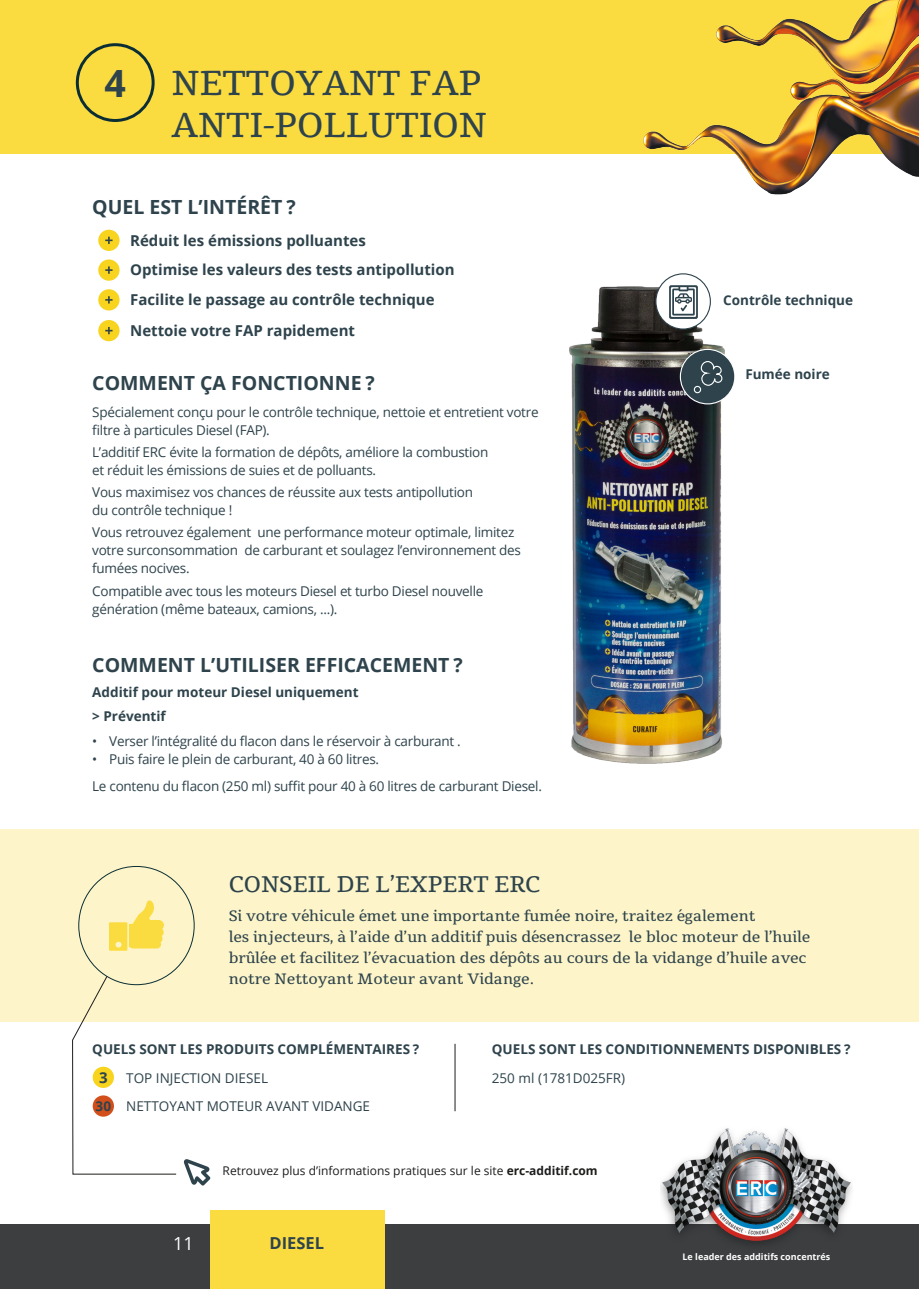
<style>
.page{position:relative;width:919px;height:1289px;background:#fff}
.page>*{position:absolute;margin:0;border:0;box-sizing:border-box;transform-origin:0 0}
.t1{font:700 37.5px "Open Sans";color:#2e434c}
.t2{font:34.5px "Tienne";color:#2e434c}
.t3{font:22.5px "Tienne";color:#2e434c}
._01-Titre_Bloc{font:700 19.5px "Open Sans";color:#2e434c}
.t4{font:18px "Open Sans";color:#fff}
.t5{font:700 16.5px "Open Sans";color:#2e434c}
.t6{font:15px/21px "Tienne";color:#2e434c}
.t7{font:700 15px "Open Sans";color:#2e434c}
._03-Texte_bloc{font:13.5px/18px "Open Sans";letter-spacing:-.02em;color:#2e434c}
._02-Sous_titre_texte{font:700 13.5px/28.5px "Open Sans";color:#2e434c}
._03-Texte_bloc-2{font:13.5px "Open Sans";color:#2e434c}
.t8{font:12px "Open Sans";color:#1d1d1b}
.t9{font:700 9px "Open Sans";color:#fff}
.s1{font-weight:400}
.s2{font-weight:700}
</style>
<div class="page">
<img style="left:569px;top:273px;width:156px;height:491px">
<div style="left:0;top:0;width:918px;height:154px;background:#fbdc40"></div>
<div style="left:0;top:1224px;width:918px;height:64px;background:#3d3e40"></div>
<img style="left:661px;top:1128px;width:190px;height:116px">
<div style="left:210px;top:1209px;width:174px;height:79px;background:#fbdc40"></div>
<div style="left:0;top:829px;width:13px;height:192px;background:#fdf5c9"></div>
<div style="left:13px;top:829px;width:905px;height:192px;background:#fdf5c9"></div>
<div style="left:76px;top:43px;width:79px;height:79px;border:3px solid #0b2e35;border-radius:50%"></div>
<div style="left:679px;top:349px;width:56px;height:55px;background:#2e434c;border:1px solid #fff;border-radius:50%"></div>
<svg style="left:693px;top:328px;width:30px;height:66px"></svg>
<div style="left:655px;top:273px;width:55px;height:56px;background:#fff;border:1px solid #2e434c;border-radius:50%"></div>
<svg style="left:669px;top:285px;width:28px;height:34px"></svg>
<hr style="left:454px;top:1043px;width:1px;height:68px;background:#1d1d1b">
<div style="left:98px;top:230px;width:21px;height:21px;background:#f8d41f;border-radius:50%"></div>
<svg style="left:105px;top:237px;width:7px;height:7px"></svg>
<div style="left:98px;top:259px;width:21px;height:22px;background:#f8d41f;border-radius:50%"></div>
<svg style="left:105px;top:266px;width:7px;height:8px"></svg>
<div style="left:98px;top:289px;width:21px;height:21px;background:#f8d41f;border-radius:50%"></div>
<svg style="left:105px;top:296px;width:7px;height:7px"></svg>
<div style="left:98px;top:320px;width:21px;height:21px;background:#f8d41f;border-radius:50%"></div>
<svg style="left:105px;top:327px;width:7px;height:7px"></svg>
<svg style="left:72px;top:866px;width:138px;height:319px"></svg>
<img style="left:643px;top:0;width:275px;height:195px">
<p class="t1" style="left:104px;top:57px;width:23px">4</p>
<p class="t2" style="left:172px;top:61px;width:311px">NETTOYANT FAP</p>
<p class="t2" style="left:172px;top:102px;width:317px">ANTI-POLLUTION</p>
<p class="_01-Titre_Bloc" style="left:92px;top:193px;width:205px">QUEL EST L’INTÉRÊT ?</p>
<p class="t7" style="left:130px;top:230px;width:237px">Réduit les émissions polluantes</p>
<p class="t7" style="left:130px;top:259px;width:326px">Optimise les valeurs des tests antipollution</p>
<p class="t7" style="left:130px;top:289px;width:306px">Facilite le passage au contrôle technique</p>
<p class="t7" style="left:130px;top:320px;width:226px">Nettoie votre FAP rapidement</p>
<p class="_01-Titre_Bloc" style="left:92px;top:369px;width:284px">COMMENT ÇA FONCTIONNE ?</p>
<p class="_03-Texte_bloc" style="left:92px;top:402px;width:448px">Spécialement conçu pour le contrôle technique, nettoie et entretient votre filtre à particules Diesel (FAP).</p>
<p class="_03-Texte_bloc" style="left:92px;top:442px;width:397px">L’additif ERC évite la formation de dépôts, améliore la combustion et réduit les émissions de suies et de polluants.</p>
<p class="_03-Texte_bloc" style="left:92px;top:483px;width:382px">Vous maximisez vos chances de réussite aux tests antipollution du contrôle technique !</p>
<p class="_03-Texte_bloc" style="left:92px;top:523px;width:430px">Vous retrouvez également une performance moteur optimale, limitez votre surconsommation de carburant et soulagez l’environnement des fumées nocives.</p>
<p class="_03-Texte_bloc" style="left:92px;top:581px;width:392px">Compatible avec tous les moteurs Diesel et turbo Diesel nouvelle génération (même bateaux, camions, ...).</p>
<p class="_01-Titre_Bloc" style="left:92px;top:651px;width:372px">COMMENT L’UTILISER EFFICACEMENT ?</p>
<p class="_02-Sous_titre_texte" style="left:92px;top:677px;width:268px">Additif pour moteur Diesel uniquement</p>
<p class="_02-Sous_titre_texte" style="left:92px;top:702px;width:75px">&gt; Préventif</p>
<p class="_03-Texte_bloc" style="left:92px;top:732px;width:370px">• Verser l’intégralité du flacon dans le réservoir à carburant .</p>
<p class="_03-Texte_bloc" style="left:92px;top:750px;width:288px">• Puis faire le plein de carburant, 40 à 60 litres.</p>
<p class="_03-Texte_bloc" style="left:92px;top:776px;width:451px">Le contenu du flacon (250 ml) suffit pour 40 à 60 litres de carburant Diesel.</p>
<p class="_02-Sous_titre_texte" style="left:723px;top:285px;width:131px">Contrôle technique</p>
<p class="_02-Sous_titre_texte" style="left:745px;top:359px;width:86px">Fumée noire</p>
<p class="t3" style="left:229px;top:869px;width:313px">CONSEIL DE L’EXPERT ERC</p>
<p class="t6" style="left:229px;top:906px;width:583px">Si votre véhicule émet une importante fumée noire, traitez également<br>les injecteurs, à l’aide d’un additif puis désencrassez le bloc moteur de l’huile brûlée et facilitez l’évacuation des dépôts au cours de la vidange d’huile avec notre Nettoyant Moteur avant Vidange.</p>
<p class="_02-Sous_titre_texte" style="left:92px;top:1034px;width:328px">QUELS SONT LES PRODUITS COMPLÉMENTAIRES ?</p>
<p class="_03-Texte_bloc-2" style="left:126px;top:1068px;width:143px">TOP INJECTION DIESEL</p>
<p class="_03-Texte_bloc-2" style="left:126px;top:1096px;width:245px">NETTOYANT MOTEUR AVANT VIDANGE</p>
<p class="t7" style="left:99px;top:1067px;width:10px">3</p>
<p class="_02-Sous_titre_texte" style="left:96px;top:1091px;width:17px">30</p>
<p class="_02-Sous_titre_texte" style="left:492px;top:1034px;width:360px">QUELS SONT LES CONDITIONNEMENTS DISPONIBLES ?<br><span class="s1">250 ml (1781D025FR)</span></p>
<p class="t8" style="left:223px;top:1161px;width:376px">Retrouvez plus d’informations pratiques sur le site <span class="s2">erc-additif.com</span></p>
<h3 class="t4" style="left:173px;top:1230px;width:22px">11</h3>
<p class="t5" style="left:269px;top:1231px;width:56px">DIESEL</p>
<p class="t9" style="left:682px;top:1250px;width:149px">Le leader des additifs concentrés</p>
</div>
